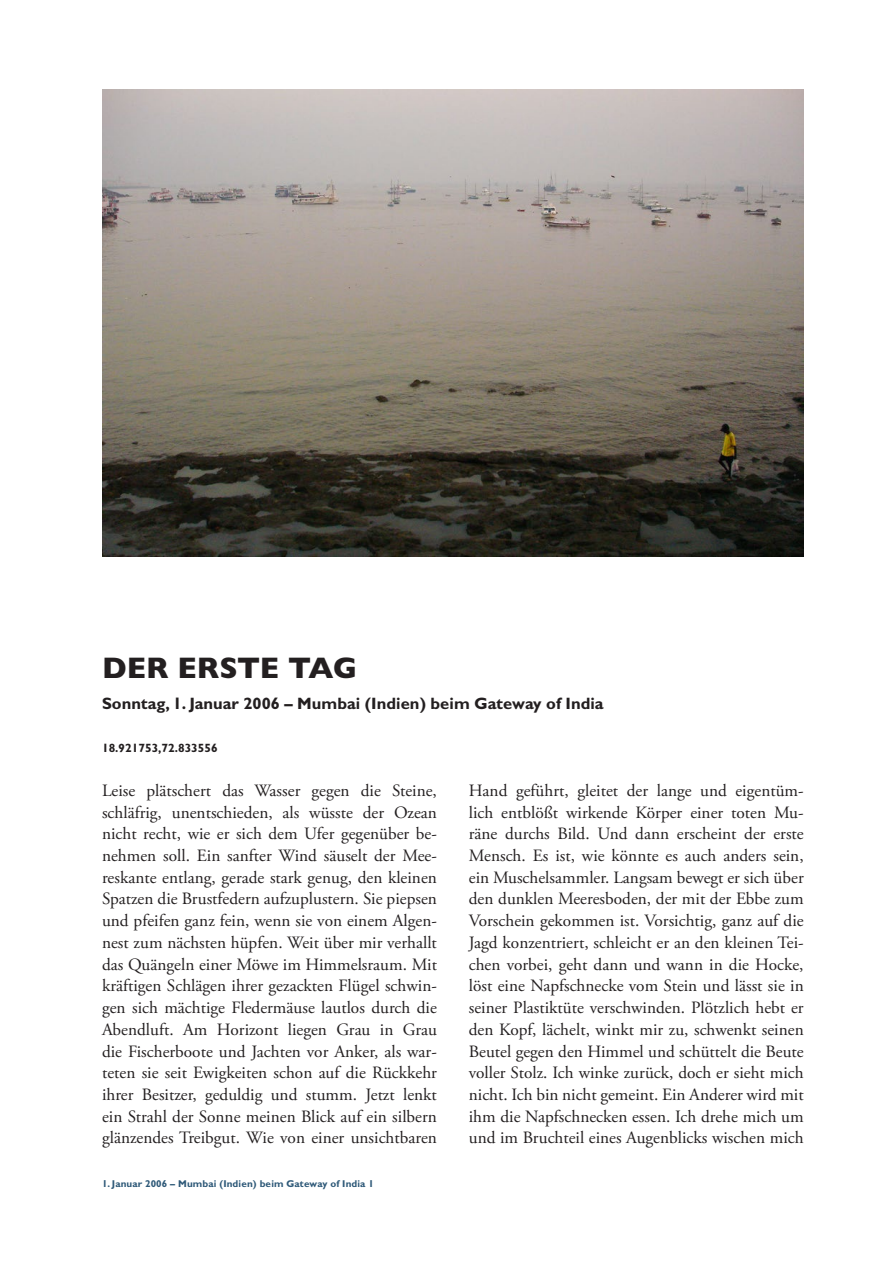
<style>
.page{position:relative;width:893px;height:1263px;background:#fff}
.page>*{position:absolute;margin:0;border:0;box-sizing:border-box;transform-origin:0 0}
.Titel{font:800 30px "Gill Sans MT Pro";letter-spacing:-.005em;color:#231f20}
.Lauftext_ohne_Einzug{font:17.25px/21.8px "Adobe Garamond Pro";color:#231f20;text-align:justify}
.Vorspann{font:700 16.5px "Gill Sans MT Pro";color:#231f20}
.Episoda_Geotag{font:700 12px "Gill Sans MT Pro";color:#231f20}
.t1{font:700 9.9px "Gill Sans MT Pro";letter-spacing:.01em;color:#2e5978}
</style>
<div class="page">
<img style="left:102px;top:89px;width:702px;height:468px">
<p class="Titel" style="left:102px;top:650px;width:256px">DER ERSTE TAG</p>
<p class="Vorspann" style="left:102px;top:693px;width:503px">Sonntag, 1. Januar 2006 – Mumbai (Indien) beim Gateway of India</p>
<p class="Episoda_Geotag" style="left:102px;top:741px;width:117px">18.921753,72.833556</p>
<p class="Lauftext_ohne_Einzug" style="left:102px;top:780px;width:336px">Leise plätschert das Wasser gegen die Steine, schläfrig, unentschieden, als wüsste der Ozean nicht recht, wie er sich dem Ufer gegenüber be&shy;nehmen soll. Ein sanfter Wind säuselt der Mee&shy;reskante entlang, gerade stark genug, den kleinen Spatzen die Brustfedern aufzuplustern. Sie piepsen und pfeifen ganz fein, wenn sie von einem Algen&shy;nest zum nächsten hüpfen. Weit über mir verhallt das Quängeln einer Möwe im Himmelsraum. Mit kräftigen Schlägen ihrer gezackten Flügel schwin&shy;gen sich mächtige Fledermäuse lautlos durch die Abendluft. Am Horizont liegen Grau in Grau die Fischerboote und Jachten vor Anker, als war&shy;teten sie seit Ewigkeiten schon auf die Rückkehr ihrer Besitzer, geduldig und stumm. Jetzt lenkt ein Strahl der Sonne meinen Blick auf ein silbern glänzendes Treibgut. Wie von einer unsichtbaren</p>
<p class="Lauftext_ohne_Einzug" style="left:469px;top:780px;width:336px">Hand geführt, gleitet der lange und eigentüm&shy;lich entblößt wirkende Körper einer toten Mu&shy;räne durchs Bild. Und dann erscheint der erste Mensch. Es ist, wie könnte es auch anders sein, ein Muschelsammler. Langsam bewegt er sich über den dunklen Meeresboden, der mit der Ebbe zum Vorschein gekommen ist. Vorsichtig, ganz auf die Jagd konzentriert, schleicht er an den kleinen Tei&shy;chen vorbei, geht dann und wann in die Hocke, löst eine Napfschnecke vom Stein und lässt sie in seiner Plastiktüte verschwinden. Plötzlich hebt er den Kopf, lächelt, winkt mir zu, schwenkt seinen Beutel gegen den Himmel und schüttelt die Beute voller Stolz. Ich winke zurück, doch er sieht mich nicht. Ich bin nicht gemeint. Ein Anderer wird mit ihm die Napfschnecken essen. Ich drehe mich um und im Bruchteil eines Augenblicks wischen mich</p>
<p class="t1" style="left:102px;top:1177px;width:273px">1. Januar 2006 – Mumbai (Indien) beim Gateway of India 1</p>
</div>
